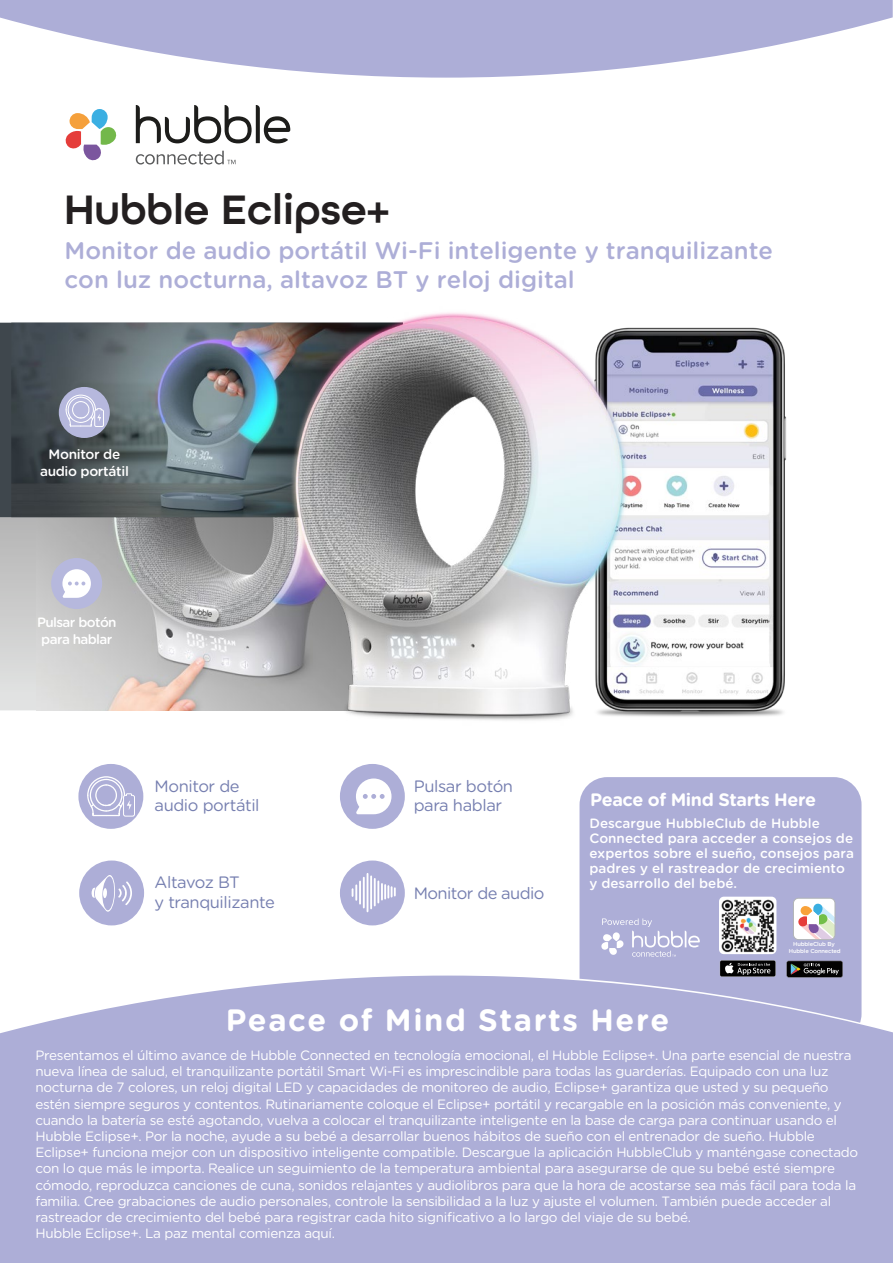
<style>
.page{position:relative;width:893px;height:1263px;background:#fff}
.page>*{position:absolute;margin:0;border:0;box-sizing:border-box;transform-origin:0 0}
.t1{font:600 43.5px "All Round Gothic";color:#231f20}
.t2{font:700 30.9px "Gotham Rounded";letter-spacing:.05em;color:#fff}
.t3{font:500 24px/28.8px "Gotham Rounded";color:#adaed7}
.t4{font:700 18px "Gotham Rounded";letter-spacing:-.025em;color:#fff}
.t5{font:16.5px/19.8px "Gotham Rounded";letter-spacing:-.025em;color:#767fb0}
.t6{font:500 13.65px/16.4px "Gotham Rounded";letter-spacing:-.025em;color:#fff;text-align:center}
.t7{font:13.5px/16.2px "Gotham Rounded";letter-spacing:-.025em;color:#fff}
.t8{font:500 13.5px/15px "Gotham Rounded";color:#fff}
.t9{font:500 13.5px/16.2px "Gotham Rounded";letter-spacing:-.045em;color:#fff;text-align:center}
.t10{font:500 5.7px/6.3px "Gotham Rounded";letter-spacing:-.025em;color:#fff;text-align:center}
</style>
<div class="page">
<svg style="left:0;top:517px;width:37px;height:193px;background:#cbcccc"></svg>
<img style="left:37px;top:517px;width:245px;height:193px">
<div style="left:0;top:323px;width:11px;height:194px;background:#3f474d"></div>
<img style="left:11px;top:323px;width:271px;height:194px">
<div style="left:579px;top:777px;width:282px;height:264px;background:#adaed7;border-radius:28px"></div>
<svg style="left:601px;top:918px;width:99px;height:39px"></svg>
<svg style="left:720px;top:960px;width:55px;height:16px"></svg>
<svg style="left:725px;top:963px;width:45px;height:6px"></svg>
<svg style="left:787px;top:961px;width:56px;height:8px"></svg>
<div style="left:793px;top:898px;width:42px;height:41px;background:#fff;border-radius:5px"></div>
<img style="left:719px;top:897px;width:57px;height:57px">
<div style="left:793px;top:898px;width:42px;height:42px;border:1px solid #b1b4b6;border-radius:5px"></div>
<svg style="left:798px;top:904px;width:37px;height:35px"></svg>
<div style="left:0;top:975px;width:893px;height:288px;background:#adaed7"></div>
<div style="left:340px;top:764px;width:65px;height:65px;background:#adaed7;border-radius:50%"></div>
<div style="left:340px;top:860px;width:65px;height:65px;background:#adaed7;border-radius:50%"></div>
<img style="left:640px;top:327px;width:147px;height:390px">
<svg style="left:0;top:0;width:893px;height:78px;fill:#adaed7"></svg>
<svg style="left:136px;top:105px;width:154px;height:38px"></svg>
<svg style="left:65px;top:109px;width:52px;height:52px"></svg>
<svg style="left:136px;top:151px;width:99px;height:13px"></svg>
<div style="left:78px;top:764px;width:65px;height:65px;background:#adaed7;border-radius:50%"></div>
<svg style="left:87px;top:776px;width:48px;height:41px"></svg>
<svg style="left:356px;top:778px;width:35px;height:36px"></svg>
<svg style="left:352px;top:885px;width:5px;height:15px"></svg>
<hr style="left:359px;top:881px;width:2px;height:23px;background:#fff">
<hr style="left:363px;top:878px;width:2px;height:29px;background:#fff">
<hr style="left:367px;top:874px;width:1px;height:37px;background:#fff">
<hr style="left:370px;top:876px;width:2px;height:32px;background:#fff">
<hr style="left:374px;top:879px;width:2px;height:26px;background:#fff">
<hr style="left:377px;top:881px;width:2px;height:21px;background:#fff">
<svg style="left:381px;top:884px;width:15px;height:16px"></svg>
<img style="left:282px;top:312px;width:358px;height:409px">
<div style="left:59px;top:387px;width:51px;height:51px;background:#b6b8dd;border-radius:50%"></div>
<svg style="left:65px;top:394px;width:39px;height:33px"></svg>
<div style="left:51px;top:558px;width:51px;height:51px;background:#b6b8dd;border-radius:50%"></div>
<svg style="left:62px;top:569px;width:29px;height:29px"></svg>
<div style="left:79px;top:860px;width:65px;height:65px;background:#adaed7;border-radius:50%"></div>
<svg style="left:92px;top:875px;width:40px;height:37px"></svg>
<h1 class="t1" style="left:64px;top:183px;width:327px">Hubble Eclipse+</h1>
<h3 class="t3" style="left:65px;top:235px;width:710px">Monitor de audio portátil Wi-Fi inteligente y tranquilizante con luz nocturna, altavoz BT y reloj digital</h3>
<p class="t6" style="left:40px;top:446px;width:90px">Monitor de audio portátil</p>
<p class="t9" style="left:37px;top:614px;width:81px">Pulsar botón para hablar</p>
<p class="t5" style="left:155px;top:775px;width:107px">Monitor de audio portátil</p>
<p class="t5" style="left:155px;top:872px;width:122px">Altavoz BT<br>y tranquilizante</p>
<p class="t5" style="left:414px;top:775px;width:101px">Pulsar botón para hablar</p>
<p class="t5" style="left:414px;top:883px;width:132px">Monitor de audio</p>
<h3 class="t4" style="left:590px;top:786px;width:228px">Peace of Mind Starts Here</h3>
<p class="t8" style="left:589px;top:815px;width:266px">Descargue HubbleClub de Hubble Connected para acceder a consejos de expertos sobre el sueño, consejos para padres y el rastreador de crecimiento y desarrollo del bebé.</p>
<p class="t10" style="left:789px;top:941px;width:53px">HubbleClub By<br>Hubble Connected</p>
<h2 class="t2" style="left:226px;top:997px;width:445px">Peace of Mind Starts Here</h2>
<p class="t7" style="left:35px;top:1046px;width:824px">Presentamos el último avance de Hubble Connected en tecnología emocional, el Hubble Eclipse+. Una parte esencial de nuestra nueva línea de salud, el tranquilizante portátil Smart Wi-Fi es imprescindible para todas las guarderías. Equipado con una luz nocturna de 7 colores, un reloj digital LED y capacidades de monitoreo de audio, Eclipse+ garantiza que usted y su pequeño estén siempre seguros y contentos. Rutinariamente coloque el Eclipse+ portátil y recargable en la posición más conveniente, y cuando la batería se esté agotando, vuelva a colocar el tranquilizante inteligente en la base de carga para continuar usando el Hubble Eclipse+. Por la noche, ayude a su bebé a desarrollar buenos hábitos de sueño con el entrenador de sueño. Hubble Eclipse+ funciona mejor con un dispositivo inteligente compatible. Descargue la aplicación HubbleClub y manténgase conectado con lo que más le importa. Realice un seguimiento de la temperatura ambiental para asegurarse de que su bebé esté siempre cómodo, reproduzca canciones de cuna, sonidos relajantes y audiolibros para que la hora de acostarse sea más fácil para toda la familia. Cree grabaciones de audio personales, controle la sensibilidad a la luz y ajuste el volumen. También puede acceder al rastreador de crecimiento del bebé para registrar cada hito significativo a lo largo del viaje de su bebé.<br>Hubble Eclipse+. La paz mental comienza aquí.</p>
</div>
